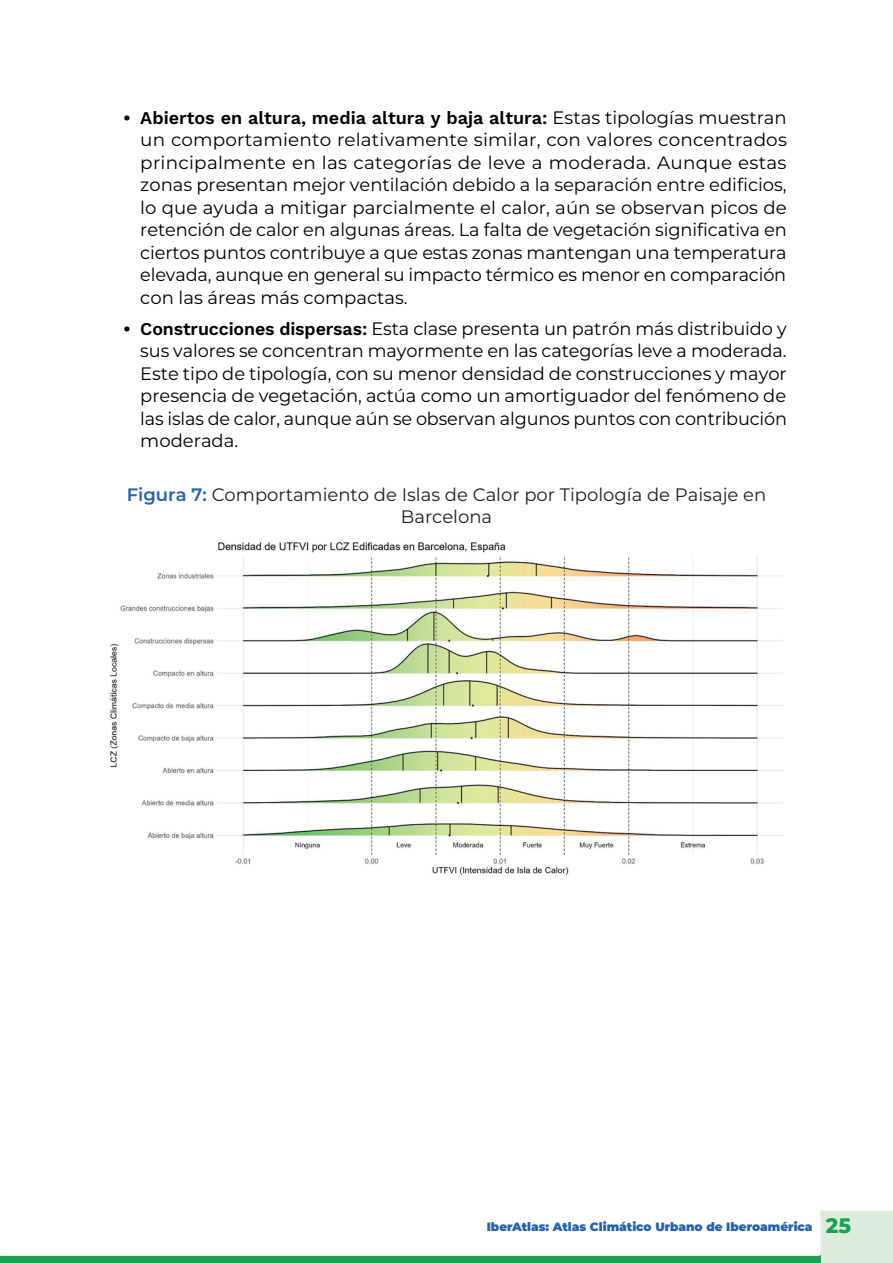
<style>
.page{position:relative;width:893px;height:1263px;background:#fff}
.page>*{position:absolute;margin:0;border:0;box-sizing:border-box;transform-origin:0 0}
.t1{font:18px/22.5px "Montserrat";letter-spacing:-.01em;color:#000;text-align:justify}
.t2{font:18px/22.5px "Montserrat";color:#231f20;text-align:center}
.t3{font:600 18px "Work Sans";color:#000}
.t4{font:900 12px "Montserrat";color:#2463b0}
.s1{font-family:"Montserrat";font-weight:400}
.s2{font-family:"Work Sans";font-weight:600}
.s3{font-weight:600;color:#2463b0}
.s4{font-weight:800;font-size:21px;color:#19a353}
</style>
<div class="page">
<svg style="left:0;top:1211px;width:893px;height:52px"></svg>
<img style="left:109px;top:541px;width:674px;height:335px">
<p class="t3" style="left:123px;top:104px;width:665px">• Abiertos en altura, media altura y baja altura: <span class="s1">Estas tipologías muestran</span></p>
<p class="t1" style="left:140px;top:128px;width:648px">un comportamiento relativamente similar, con valores concentrados principalmente en las categorías de leve a moderada. Aunque estas zonas presentan mejor ventilación debido a la separación entre edificios, lo que ayuda a mitigar parcialmente el calor, aún se observan picos de retención de calor en algunas áreas. La falta de vegetación significativa en ciertos puntos contribuye a que estas zonas mantengan una temperatura elevada, aunque en general su impacto térmico es menor en comparación con las áreas más compactas.</p>
<p class="t1" style="left:140px;top:316px;width:648px;text-indent:-17px"><span class="s2">• Construcciones dispersas:</span> Esta clase presenta un patrón más distribuido y sus valores se concentran mayormente en las categorías leve a moderada.<br>Este tipo de tipología, con su menor densidad de construcciones y mayor presencia de vegetación, actúa como un amortiguador del fenómeno de las islas de calor, aunque aún se observan algunos puntos con contribución moderada.</p>
<p class="t2" style="left:127px;top:482px;width:641px"><span class="s3">Fig ura 7:</span> Comportamiento de Islas de Calor por Tipología de Paisaje en<br>Barcelona</p>
<p class="t4" style="left:487px;top:1217px;width:366px">IberAtlas: Atlas Climático Urbano de Iberoamérica <span class="s4">25</span></p>
</div>
